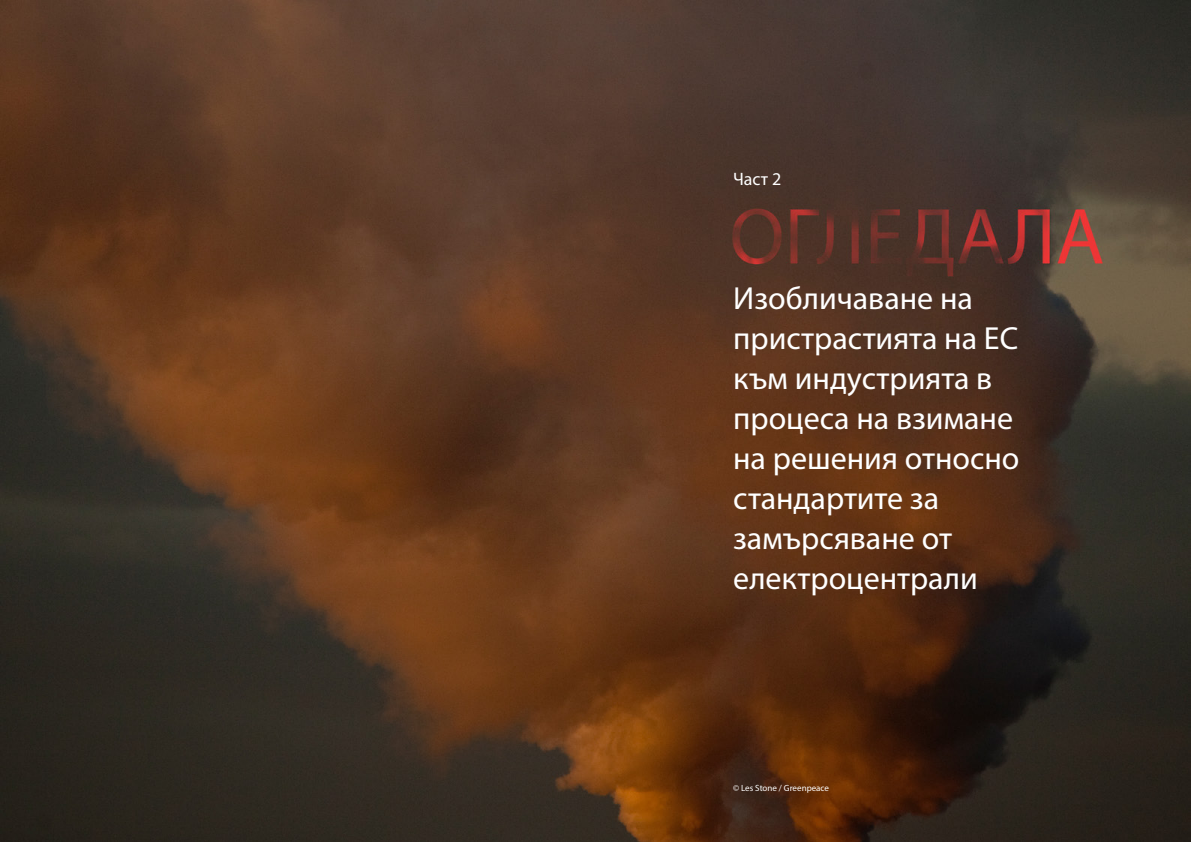
<style>
.page{position:relative;width:1191px;height:842px;background:#fff}
.page>*{position:absolute;margin:0;border:0;box-sizing:border-box;transform-origin:0 0}
.t1{font:32px/40px "Myriad Pro";color:#fff}
.t2{font:18px "Myriad Pro";color:#fff}
.t3{font:9px "Myriad Pro";color:#fff}
</style>
<div class="page">
<img style="left:0;top:0;width:1190px;height:842px">
<p class="t2" style="left:733px;top:168px;width:50px">Част 2</p>
<p class="t1" style="left:733px;top:278px;width:288px">Изобличаване на пристрастията на ЕС към индустрията в процеса на взимане на решения относно стандартите за замърсяване от електроцентрали</p>
<p class="t3" style="left:733px;top:782px;width:97px">© Les Stone / Greenpeace</p>
</div>
